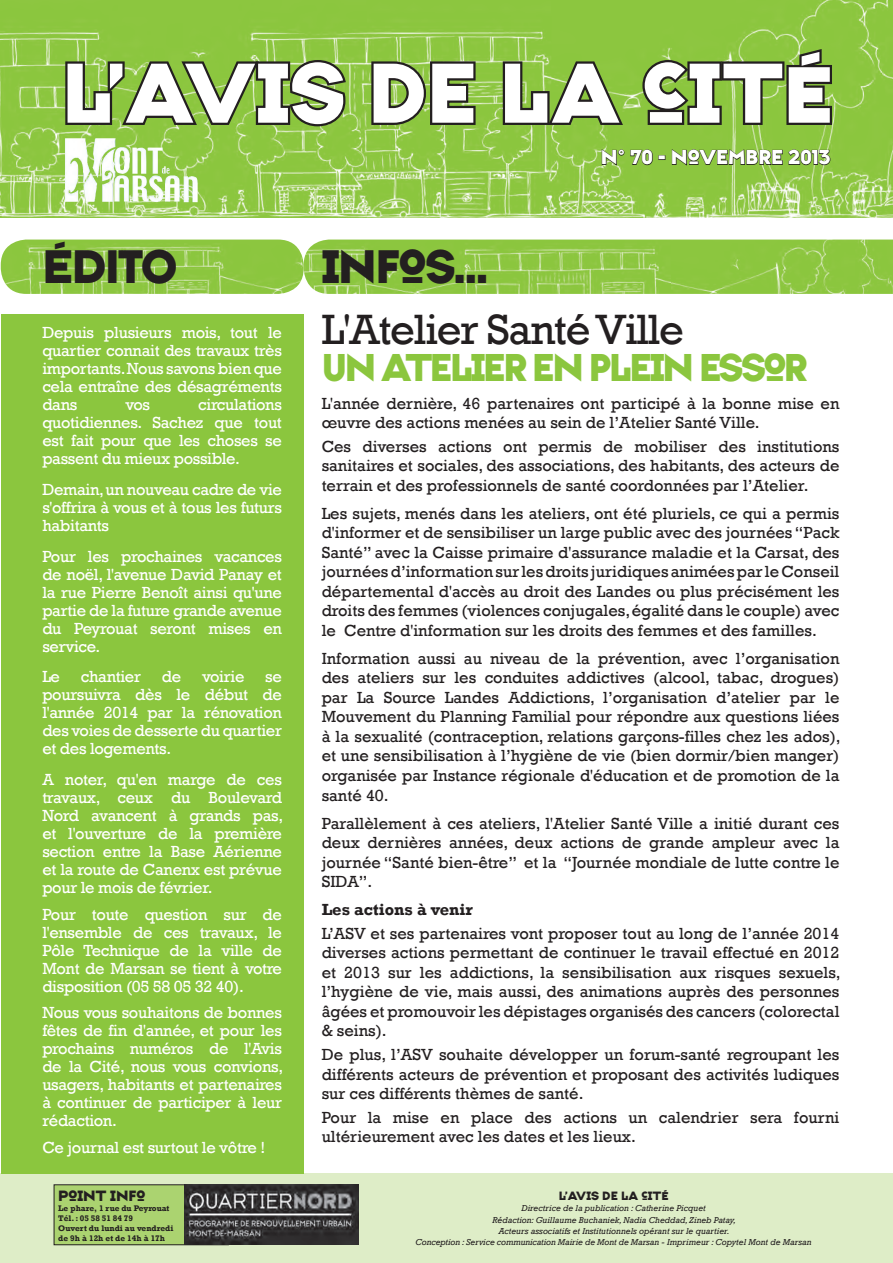
<style>
.page{position:relative;width:893px;height:1263px;background:#fff}
.page>*{position:absolute;margin:0;border:0;box-sizing:border-box;transform-origin:0 0}
.t1{font:88.5px "Typeface Six";letter-spacing:.01em;color:#fff}
.t2{font:49.05px "Typeface Six";letter-spacing:-.03em;color:#231f20}
.TEXTE{font:43.5px "Rockwell";letter-spacing:-.03em;color:#231f20}
.TEXTE-2{font:40.5px "Typeface Six";letter-spacing:-.06em;color:#8bc63e}
.t3{font:21px "Typeface Six";color:#fff}
.TEXTE-3{font:16.5px/19.5px "Rockwell";color:#231f20;text-align:justify}
.TEXTE-4{font:16.5px/18px "Rockwell";letter-spacing:-.02em;color:#fff;text-align:justify}
.TEXTE-5{font:700 16.5px "Rockwell";color:#231f20}
.t4{font:15.6px "Typeface Six";color:#231f20}
.TEXTE-6{font:12.6px "Typeface Six";letter-spacing:.01em;color:#231f20}
.TEXTE-7{font:italic 8.85px "Rockwell";color:#231f20}
.t5{font:700 8.25px "Rockwell";color:#231f20}
</style>
<div class="page">
<img style="left:0;top:0;width:893px;height:218px">
<div style="left:0;top:1174px;width:893px;height:89px;background:#deedc7"></div>
<svg style="left:601px;top:149px;width:52px;height:16px"></svg>
<svg style="left:659px;top:156px;width:6px;height:4px"></svg>
<svg style="left:672px;top:149px;width:159px;height:16px;background:#6d9238"></svg>
<svg style="left:63px;top:58px;width:285px;height:71px;background:#70943d"></svg>
<svg style="left:369px;top:59px;width:109px;height:68px;background:#6d8e3e"></svg>
<svg style="left:500px;top:59px;width:127px;height:68px;background:#739b3d"></svg>
<svg style="left:640px;top:46px;width:194px;height:81px;background:#6f953a"></svg>
<img style="left:65px;top:138px;width:51px;height:64px">
<img style="left:1px;top:240px;width:892px;height:54px">
<div style="left:54px;top:1185px;width:174px;height:60px;background:#abd370"></div>
<div style="left:54px;top:1185px;width:174px;height:60px;border:1px solid #231f20"></div>
<img style="left:184px;top:1185px;width:175px;height:60px">
<div style="left:1px;top:314px;width:303px;height:860px;background:#8bc63e"></div>
<p class="t1" style="left:62px;top:39px;width:773px">L’AVIS DE LA CITÉ</p>
<p class="t2" style="left:42px;top:237px;width:137px">ÉDITO</p>
<p class="t2" style="left:322px;top:237px;width:168px">INFOS…</p>
<p class="t3" style="left:601px;top:144px;width:231px">N° 70 - NOVEMBRE 2013</p>
<p class="TEXTE-4" style="left:42px;top:324px;width:241px">Depuis plusieurs mois, tout le quartier connait des travaux très importants. Nous savons bien que cela entraîne des désagréments dans</p>
<p class="TEXTE-4" style="left:42px;top:396px;width:241px;text-indent:156px">circulations quotidiennes. Sachez que tout est fait pour que les choses se passent du mieux possible.</p>
<p class="TEXTE-4" style="left:42px;top:480px;width:241px">Demain, un nouveau cadre de vie s'offrira à vous et à tous les futurs habitants</p>
<p class="TEXTE-4" style="left:42px;top:547px;width:241px">Pour les prochaines vacances de noël, l'avenue David Panay et la rue Pierre Benoît ainsi qu'une partie de la future grande avenue du Peyrouat seront mises en service.</p>
<p class="TEXTE-4" style="left:42px;top:668px;width:19px">Le</p>
<p class="TEXTE-4" style="left:81px;top:668px;width:62px">chantier</p>
<p class="TEXTE-4" style="left:162px;top:668px;width:21px">de</p>
<p class="TEXTE-4" style="left:202px;top:668px;width:44px">voirie</p>
<p class="TEXTE-4" style="left:125px;top:396px;width:26px">vos</p>
<p class="TEXTE-4" style="left:42px;top:668px;width:241px;text-indent:223px">se poursuivra dès le début de l'année 2014 par la rénovation des voies de desserte du quartier et des logements.</p>
<p class="TEXTE-4" style="left:42px;top:771px;width:242px">A noter, qu'en marge de ces travaux, ceux du Boulevard Nord avancent à grands pas, et l'ouverture de la première section entre la Base Aérienne et la route de Canenx est prévue pour le mois de février.</p>
<p class="TEXTE-4" style="left:42px;top:905px;width:241px">Pour toute question sur de l'ensemble de ces travaux, le Pôle Technique de la ville de Mont de Marsan se tient à votre disposition (05 58 05 32 40).</p>
<p class="TEXTE-4" style="left:42px;top:1004px;width:242px">Nous vous souhaitons de bonnes fêtes de fin d'année, et pour les prochains numéros de l'Avis de la Cité, nous vous convions, usagers, habitants et partenaires à continuer de participer à leur rédaction.</p>
<p class="TEXTE-4" style="left:42px;top:1138px;width:224px">Ce journal est surtout le vôtre !</p>
<p class="t4" style="left:58px;top:1186px;width:89px">POINT INFO</p>
<p class="t5" style="left:58px;top:1203px;width:113px">Le phare, 1 rue du Peyrouat</p>
<p class="t5" style="left:58px;top:1213px;width:76px">Tél. : 05 58 51 84 79</p>
<p class="t5" style="left:58px;top:1223px;width:117px">Ouvert du lundi au vendredi</p>
<p class="t5" style="left:58px;top:1233px;width:108px">de 9h à 12h et de 14h à 17h</p>
<p class="TEXTE" style="left:322px;top:304px;width:364px">L'Atelier Santé Ville</p>
<p class="TEXTE-2" style="left:322px;top:342px;width:487px">UN ATELIER EN PLEIN ESSOR</p>
<p class="TEXTE-3" style="left:322px;top:394px;width:519px">L'année dernière, 46 partenaires ont participé à la bonne mise en œuvre des actions menées au sein de l’Atelier Santé Ville.</p>
<p class="TEXTE-3" style="left:322px;top:437px;width:519px">Ces diverses actions ont permis de mobiliser des institutions sanitaires et sociales, des associations, des habitants, des acteurs de terrain et des professionnels de santé coordonnées par l’Atelier.</p>
<p class="TEXTE-3" style="left:322px;top:504px;width:519px">Les sujets, menés dans les ateliers, ont été pluriels, ce qui a permis d'informer et de sensibiliser un large public avec des journées “Pack Santé” avec la Caisse primaire d'assurance maladie et la Carsat, des journées d’information sur les droits juridiques animées par le Conseil départemental d'accès au droit des Landes ou plus précisément les droits des femmes (violences conjugales, égalité dans le couple) avec le Centre d'information sur les droits des femmes et des familles.</p>
<p class="TEXTE-3" style="left:322px;top:649px;width:521px">Information aussi au niveau de la prévention, avec l’organisation des ateliers sur les conduites addictives (alcool, tabac, drogues) par La Source Landes Addictions, l’organisation d’atelier par le Mouvement du Planning Familial pour répondre aux questions liées à la sexualité (contraception, relations garçons-filles chez les ados), et une sensibilisation à l’hygiène de vie (bien dormir/bien manger) organisée par Instance régionale d'éducation et de promotion de la santé 40.</p>
<p class="TEXTE-3" style="left:322px;top:813px;width:519px">Parallèlement à ces ateliers, l'Atelier Santé Ville a initié durant ces deux dernières années, deux actions de grande ampleur avec la journée “Santé bien-être” et la “Journée mondiale de lutte contre le SIDA”.</p>
<p class="TEXTE-5" style="left:322px;top:899px;width:153px">Les actions à venir</p>
<p class="TEXTE-3" style="left:322px;top:924px;width:521px">L’ASV et ses partenaires vont proposer tout au long de l’année 2014 diverses actions permettant de continuer le travail effectué en 2012 et 2013 sur les addictions, la sensibilisation aux risques sexuels, l’hygiène de vie, mais aussi, des animations auprès des personnes âgées et promouvoir les dépistages organisés des cancers (colorectal &amp; seins).</p>
<p class="TEXTE-3" style="left:322px;top:1045px;width:519px">De plus, l’ASV souhaite développer un forum-santé regroupant les différents acteurs de prévention et proposant des activités ludiques sur ces différents thèmes de santé.</p>
<p class="TEXTE-3" style="left:322px;top:1108px;width:519px">Pour la mise en place des actions un calendrier sera fourni ultérieurement avec les dates et les lieux.</p>
<p class="TEXTE-6" style="left:559px;top:1188px;width:111px">L’AVIS DE LA CITÉ</p>
<p class="TEXTE-7" style="left:522px;top:1203px;width:186px">Directrice de la publication : Catherine Picquet</p>
<p class="TEXTE-7" style="left:492px;top:1214px;width:245px">Rédaction: Guillaume Buchaniek, Nadia Cheddad, Zineb Patay,</p>
<p class="TEXTE-7" style="left:499px;top:1226px;width:232px">Acteurs associatifs et Institutionnels opérant sur le quartier.</p>
<p class="TEXTE-7" style="left:416px;top:1237px;width:398px">Conception : Service communication Mairie de Mont de Marsan - Imprimeur : Copytel Mont de Marsan</p>
</div>
